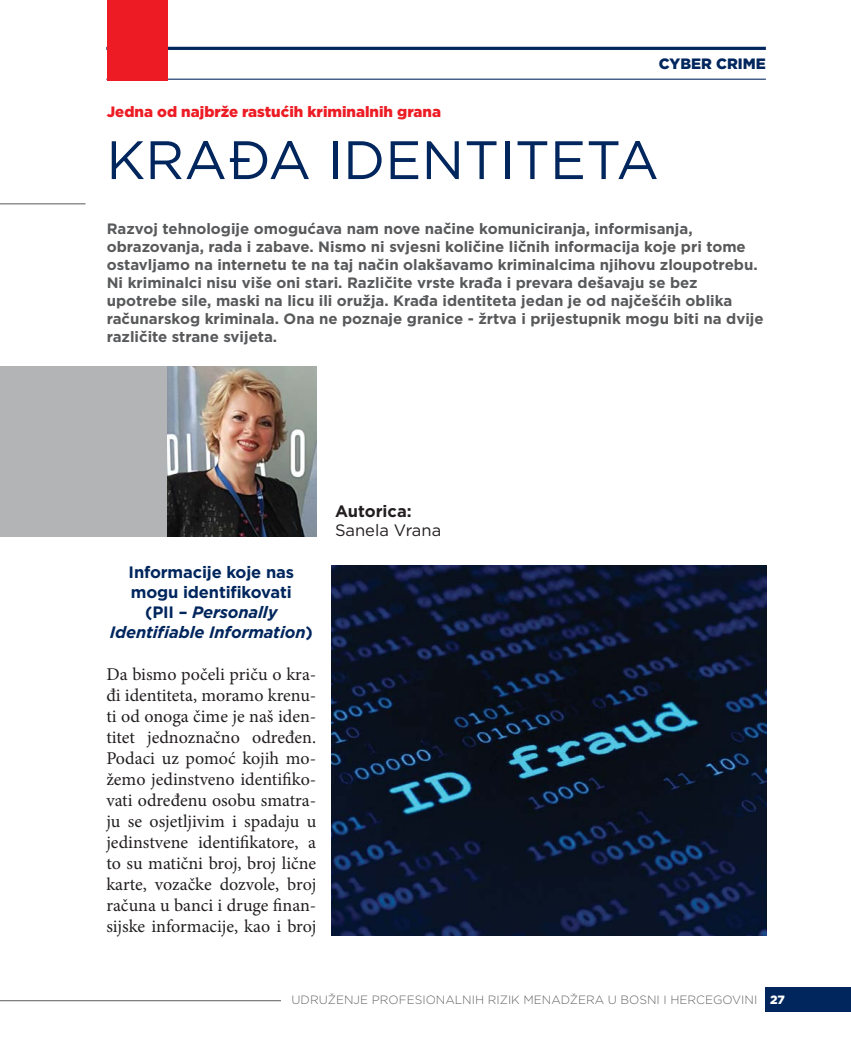
<style>
.page{position:relative;width:851px;height:1063px;background:#fff}
.page>*{position:absolute;margin:0;border:0;box-sizing:border-box;transform-origin:0 0}
.t1{font:54px "Gotham";color:#00265d}
.t2{font:18px/21px "Minion Pro";color:#231f20;text-align:justify}
.t3{font:700 16.5px/19.8px "Gotham";letter-spacing:-.01em;color:#00265d;text-align:center}
.t4{font:16.5px "Gotham";color:#231f20}
.t5{font:700 16.5px "Gotham";color:#231f20}
.t6{font:700 15px/18px "Gotham";color:#58595b}
.t7{font:900 15px "Gotham";color:#ed1c24}
.t8{font:900 15px "Gotham";color:#00265d}
.t9{font:300 12px "Gotham";color:#636466}
.t10{font:900 12px "Gotham";color:#fff}
.s1{font-style:italic}
</style>
<div class="page">
<div style="left:765px;top:987px;width:85px;height:24px;background:#00265d"></div>
<hr style="left:106px;top:47px;width:659px;height:3px;background:#00265d">
<hr style="left:106px;top:79px;width:659px;height:1px;background:#00265d">
<img style="left:331px;top:565px;width:435px;height:370px">
<div style="left:0;top:366px;width:295px;height:170px;background:#b2b4b6"></div>
<hr style="left:0;top:203px;width:85px;height:1px;background:#636466">
<img style="left:167px;top:366px;width:149px;height:170px">
<div style="left:107px;top:0;width:60px;height:81px;background:#ed1c24"></div>
<hr style="left:0;top:1000px;width:281px;height:1px;background:#636466">
<p class="t7" style="left:107px;top:106px;width:335px">Jedna od najbrže rastućih kriminalnih grana</p>
<p class="t8" style="left:659px;top:58px;width:108px">CYBER CRIME</p>
<h1 class="t1" style="left:106px;top:135px;width:554px">KRAĐA IDENTITETA</h1>
<p class="t6" style="left:107px;top:221px;width:658px">Razvoj tehnologije omogućava nam nove načine komuniciranja, informisanja, obrazovanja, rada i zabave. Nismo ni svjesni količine ličnih informacija koje pri tome ostavljamo na internetu te na taj način olakšavamo kriminalcima njihovu zloupotrebu.<br>Ni kriminalci nisu više oni stari. Različite vrste krađa i prevara dešavaju se bez upotrebe sile, maski na licu ili oružja. Krađa identiteta jedan je od najčešćih oblika računarskog kriminala. Ona ne poznaje granice - žrtva i prijestupnik mogu biti na dvije različite strane svijeta.</p>
<p class="t3" style="left:110px;top:564px;width:204px">Informacije koje nas mogu identifikovati<br>(PII – <span class="s1">Personally<br>Identifiable Information</span>)</p>
<p class="t2" style="left:106px;top:665px;width:211px">Da bismo počeli priču o kra&shy;đi identiteta, moramo krenu&shy;ti od onoga čime je naš iden&shy;titet jednoznačno određen.<br>Podaci uz pomoć kojih mo&shy;žemo jedinstveno identifiko&shy;vati određenu osobu smatra&shy;ju se osjetljivim i spadaju u jedinstvene identifikatore, a to su matični broj, broj lične karte, vozačke dozvole, broj računa u banci i druge finan&shy;sijske informacije, kao i broj</p>
<p class="t5" style="left:335px;top:504px;width:78px">Autorica:</p>
<p class="t4" style="left:335px;top:523px;width:108px">Sanela Vrana</p>
<p class="t9" style="left:291px;top:996px;width:467px">UDRUŽENJE PROFESIONALNIH RIZIK MENADŽERA U BOSNI I HERCEGOVINI</p>
<p class="t10" style="left:770px;top:995px;width:16px">27</p>
</div>
